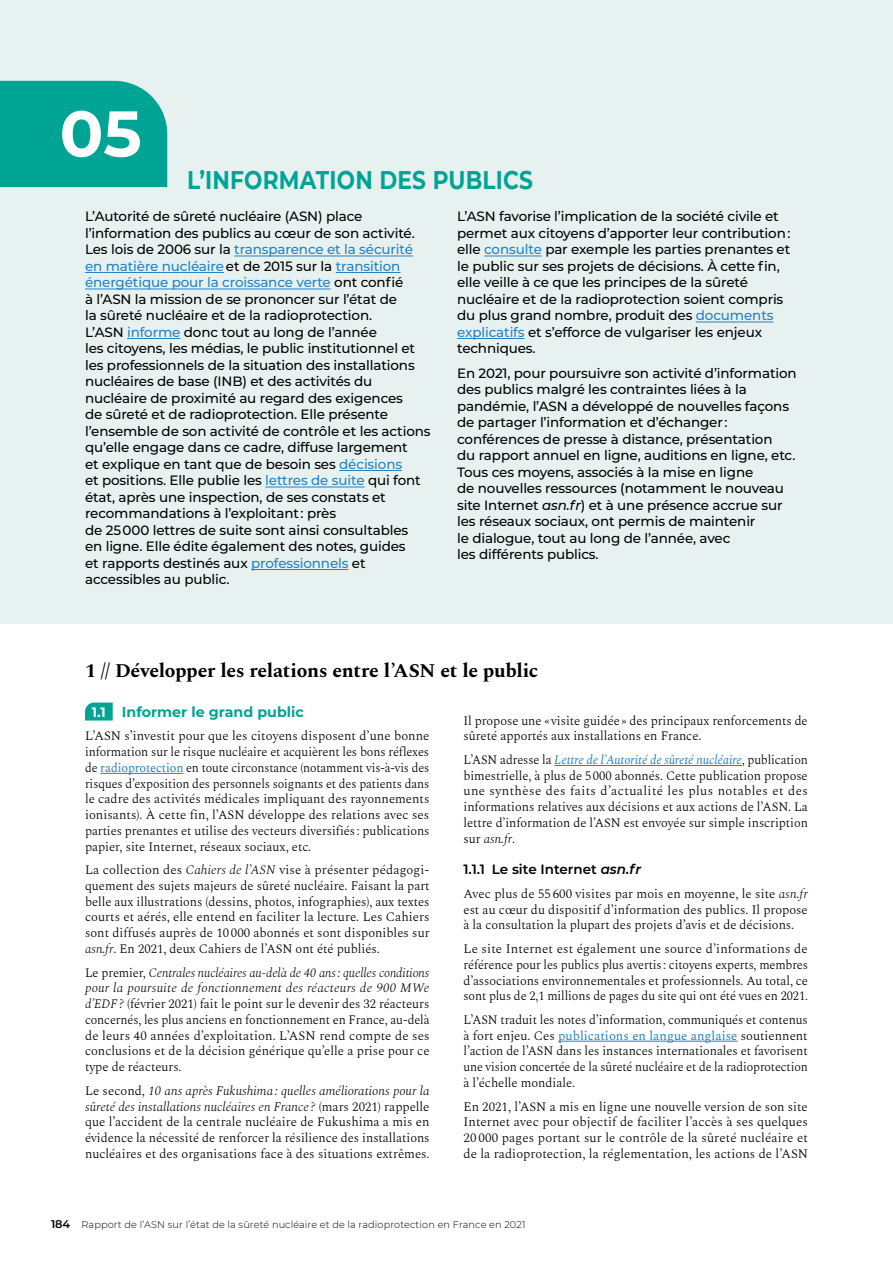
<style>
.page{position:relative;width:893px;height:1263px;background:#fff}
.page>*{position:absolute;margin:0;border:0;box-sizing:border-box;transform-origin:0 0}
.t1{font:700 64.5px "Montserrat Alternates";color:#fff}
.t2{font:700 25.5px "Montserrat";letter-spacing:.01em;color:#00a495;scale:.85 1}
.t3{font:700 19.5px "Spectral";letter-spacing:-.01em;color:#000}
.t4{font:700 14.25px "Montserrat";color:#00a495}
.t5{font:500 13.5px/16.5px "Montserrat";letter-spacing:-.01em;color:#000}
.t6{font:600 13.5px "Montserrat";color:#000}
.t7{font:300 12.75px/15.8px "Spectral";letter-spacing:-.005em;color:#000;text-align:justify}
.t8{font:300 9.75px "Montserrat";letter-spacing:.01em;color:#000}
.s1{color:#2581c4}
.s2{font-style:italic}
.s3{font-size:13.5px;color:#fff}
.s4{font-weight:400;color:#2581c4}
.s5{font-weight:400;font-style:italic;color:#2581c4}
.s6{font-weight:600;font-size:11.25px}
</style>
<div class="page">
<div style="left:0;top:0;width:893px;height:623px;background:#e7f2f0"></div>
<div style="left:0;top:81px;width:167px;height:106px;background:#00a495"></div>
<hr style="left:100px;top:773px;width:83px;height:1px;background:#2581c4">
<hr style="left:554px;top:765px;width:188px;height:1px;background:#2581c4">
<hr style="left:558px;top:1041px;width:180px;height:1px;background:#2581c4">
<svg style="left:85px;top:702px;width:28px;height:18px"></svg>
<hr style="left:234px;top:256px;width:179px;height:1px;background:#2581c4">
<hr style="left:85px;top:272px;width:139px;height:1px;background:#2581c4">
<hr style="left:336px;top:272px;width:64px;height:1px;background:#2581c4">
<hr style="left:85px;top:289px;width:246px;height:1px;background:#2581c4">
<hr style="left:127px;top:338px;width:53px;height:1px;background:#2581c4">
<hr style="left:339px;top:470px;width:63px;height:1px;background:#2581c4">
<hr style="left:265px;top:487px;width:100px;height:1px;background:#2581c4">
<hr style="left:251px;top:569px;width:97px;height:1px;background:#2581c4">
<hr style="left:484px;top:256px;width:58px;height:1px;background:#2581c4">
<hr style="left:696px;top:322px;width:77px;height:1px;background:#2581c4">
<hr style="left:457px;top:338px;width:68px;height:1px;background:#2581c4">
<h1 class="t1" style="left:60px;top:87px;width:84px">05</h1>
<h2 class="t2" style="left:187px;top:161px;width:408px">L’INFORMATION DES PUBLICS</h2>
<p class="t5" style="left:85px;top:208px;width:347px">L’Autorité de sûreté nucléaire (ASN) place l’information des publics au cœur de son activité.<br>Les lois de 2006 sur la <span class="s1">transparence et la sécurité en matière nucléaire</span>et de 2015 sur la <span class="s1">transition énergétique pour la croissance verte</span> ont confié<br>à l’ASN la mission de se prononcer sur l’état de<br>la sûreté nucléaire et de la radioprotection.<br>L’ASN <span class="s1">informe</span> donc tout au long de l’année<br>les citoyens, les médias, le public institutionnel et les professionnels de la situation des installations nucléaires de base (INB) et des activités du nucléaire de proximité au regard des exigences<br>de sûreté et de radioprotection. Elle présente l’ensemble de son activité de contrôle et les actions qu’elle engage dans ce cadre, diffuse largement<br>et explique en tant que de besoin ses <span class="s1">décisions<br></span>et positions. Elle publie les <span class="s1">lettres de suite</span> qui font état, après une inspection, de ses constats et recommandations à l’exploitant : près<br>de 25 000 lettres de suite sont ainsi consultables<br>en ligne. Elle édite également des notes, guides<br>et rapports destinés aux <span class="s1">professionnels</span> et accessibles au public.</p>
<p class="t5" style="left:457px;top:208px;width:335px">L’ASN favorise l’implication de la société civile et permet aux citoyens d’apporter leur contribution : elle <span class="s1">consulte</span> par exemple les parties prenantes et le public sur ses projets de décisions. À cette fin, elle veille à ce que les principes de la sûreté nucléaire et de la radioprotection soient compris du plus grand nombre, produit des <span class="s1">documents explicatifs</span> et s’efforce de vulgariser les enjeux techniques.</p>
<p class="t5" style="left:457px;top:364px;width:341px">En 2021, pour poursuivre son activité d’information des publics malgré les contraintes liées à la pandémie, l’ASN a développé de nouvelles façons de partager l’information et d’échanger : conférences de presse à distance, présentation<br>du rapport annuel en ligne, auditions en ligne, etc.<br>Tous ces moyens, associés à la mise en ligne<br>de nouvelles ressources (notamment le nouveau site Internet <span class="s2">asn.fr</span>) et à une présence accrue sur les réseaux sociaux, ont permis de maintenir<br>le dialogue, tout au long de l’année, avec<br>les différents publics.</p>
<h3 class="t3" style="left:85px;top:657px;width:455px">1 // Développer les relations entre l’ASN et le public</h3>
<p class="t4" style="left:92px;top:701px;width:214px"><span class="s3">1.1</span> Informer le grand public</p>
<p class="t7" style="left:85px;top:727px;width:346px">L’ASN s’investit pour que les citoyens disposent d’une bonne information sur le risque nucléaire et acquièrent les bons réflexes de <span class="s4">radioprotection</span> en toute circonstance (notamment vis-à-vis des risques d’exposition des personnels soignants et des patients dans le cadre des activités médicales impliquant des rayonnements ionisants). À cette fin, l’ASN développe des relations avec ses parties prenantes et utilise des vecteurs diversifiés : publications papier, site Internet, réseaux sociaux, etc.</p>
<p class="t7" style="left:85px;top:861px;width:346px">La collection des <span class="s2">Cahiers de l’ASN</span> vise à présenter pédagogi&shy;quement des sujets majeurs de sûreté nucléaire. Faisant la part belle aux illustrations (dessins, photos, infographies), aux textes courts et aérés, elle entend en faciliter la lecture. Les Cahiers sont diffusés auprès de 10 000 abonnés et sont disponibles sur <span class="s2">asn.fr</span>. En 2021, deux Cahiers de l’ASN ont été publiés.</p>
<p class="t7" style="left:85px;top:963px;width:346px">Le premier, <span class="s2">Centrales nucléaires au‑delà de 40 ans : quelles conditions pour la poursuite de fonctionnement des réacteurs de 900 MWe d’EDF ?</span> (février 2021) fait le point sur le devenir des 32 réacteurs concernés, les plus anciens en fonctionnement en France, au‑delà de leurs 40 années d’exploitation. L’ASN rend compte de ses conclusions et de la décision générique qu’elle a prise pour ce type de réacteurs.</p>
<p class="t7" style="left:85px;top:1082px;width:346px">Le second, <span class="s2">10 ans après Fukushima : quelles améliorations pour la sûreté des installations nucléaires en France ?</span> (mars 2021) rappelle que l’accident de la centrale nucléaire de Fukushima a mis en évidence la nécessité de renforcer la résilience des installations nucléaires et des organisations face à des situations extrêmes.</p>
<p class="t7" style="left:463px;top:711px;width:346px">Il propose une « visite guidée » des principaux renforcements de sûreté apportés aux installations en France.</p>
<p class="t7" style="left:463px;top:751px;width:346px">L’ASN adresse la <span class="s5">Lettre de l’Autorité de sûreté nucléaire</span>, publication bimestrielle, à plus de 5 000 abonnés. Cette publication propose une synthèse des faits d’actualité les plus notables et des informations relatives aux décisions et aux actions de l’ASN. La lettre d’information de l’ASN est envoyée sur simple inscription sur <span class="s2">asn.fr</span>.</p>
<p class="t6" style="left:463px;top:860px;width:179px">1.1.1 Le site Internet <span class="s2">asn.fr</span></p>
<p class="t7" style="left:463px;top:885px;width:346px">Avec plus de 55 600 visites par mois en moyenne, le site <span class="s2">asn.fr </span>est au cœur du dispositif d’information des publics. Il propose à la consultation la plupart des projets d’avis et de décisions.</p>
<p class="t7" style="left:463px;top:940px;width:346px">Le site Internet est également une source d’informations de référence pour les publics plus avertis : citoyens experts, membres d’associations environnementales et professionnels. Au total, ce sont plus de 2,1 millions de pages du site qui ont été vues en 2021.</p>
<p class="t7" style="left:463px;top:1011px;width:346px">L’ASN traduit les notes d’information, communiqués et contenus à fort enjeu. Ces <span class="s4">publications en langue anglaise</span> soutiennent l’action de l’ASN dans les instances internationales et favorisent une vision concertée de la sûreté nucléaire et de la radioprotection à l’échelle mondiale.</p>
<p class="t7" style="left:463px;top:1097px;width:346px">En 2021, l’ASN a mis en ligne une nouvelle version de son site Internet avec pour objectif de faciliter l’accès à ses quelques 20 000 pages portant sur le contrôle de la sûreté nucléaire et de la radioprotection, la réglementation, les actions de l’ASN</p>
<p class="t8" style="left:51px;top:1218px;width:476px"><span class="s6">184</span> Rapport de l’ASN sur l’état de la sûreté nucléaire et de la radioprotection en France en 2021</p>
</div>
